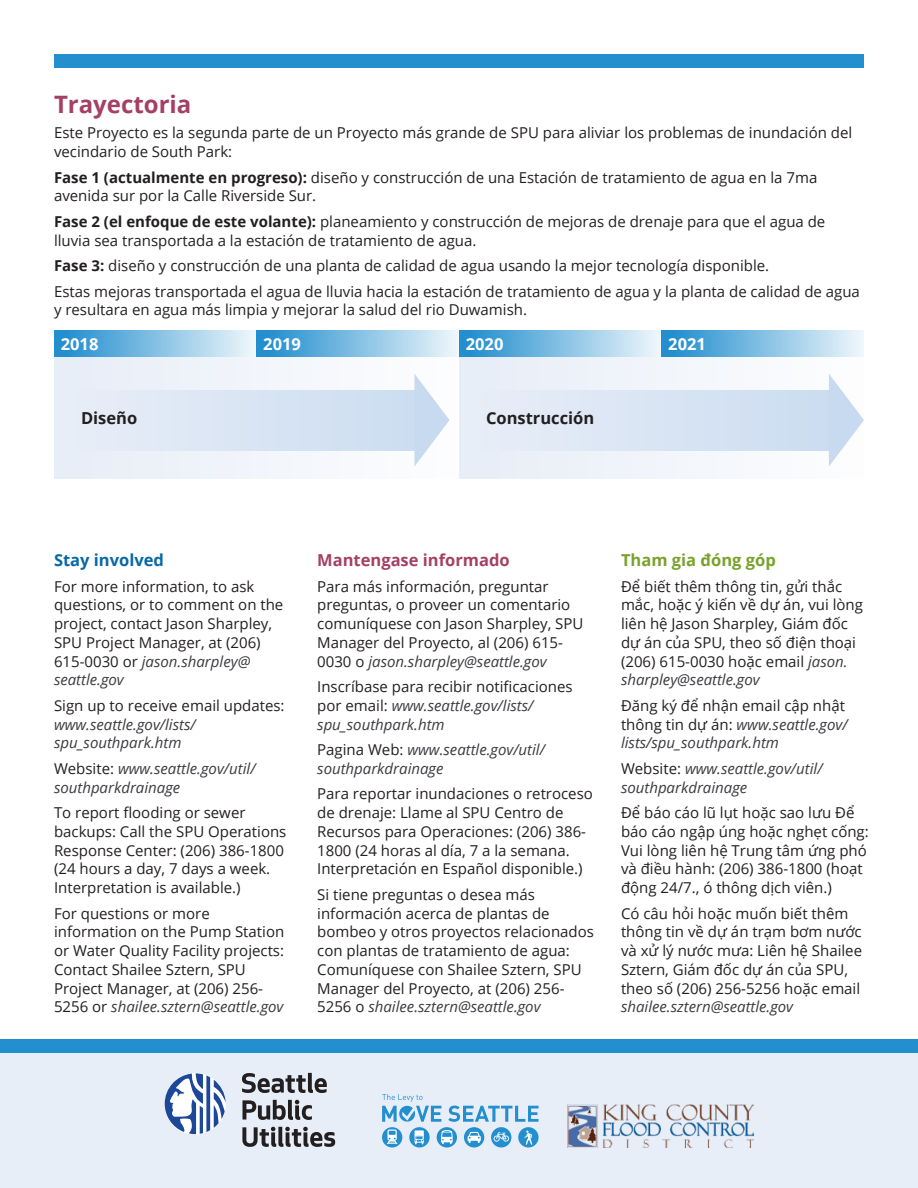
<style>
.page{position:relative;width:918px;height:1188px;background:#fff}
.page>*{position:absolute;margin:0;border:0;box-sizing:border-box;transform-origin:0 0}
.head{font:700 24px "Open Sans";color:#a44064}
.subhead{font:700 16.5px "Open Sans";color:#a44064}
.subhead-2{font:700 16.5px "Open Sans";color:#231f20}
.subhead-3{font:700 16.5px "Open Sans";color:#fff}
.subhead-4{font:700 16.5px "Open Sans";color:#78a22d}
.subhead-5{font:700 16.5px "Open Sans";color:#0669a5}
.copy{font:15px/18.8px "Open Sans";color:#231f20}
.copy-2{font:italic 15px/18.8px "Open Sans";color:#3b3c41}
.s1{font-weight:700}
.s2{font-style:italic;color:#3b3c41}
.s3{font-style:normal;color:#231f20}
</style>
<div class="page">
<div style="left:0;top:1040px;width:918px;height:148px;background:#e8eef8"></div>
<svg style="left:242px;top:1073px;width:93px;height:74px"></svg>
<svg style="left:165px;top:1073px;width:61px;height:61px"></svg>
<img style="left:568px;top:1105px;width:186px;height:42px">
<svg style="left:448px;top:1106px;width:91px;height:16px"></svg>
<svg style="left:382px;top:1127px;width:20px;height:21px"></svg>
<svg style="left:409px;top:1127px;width:21px;height:21px"></svg>
<div style="left:437px;top:1127px;width:20px;height:21px;background:#238fcf;border-radius:50%"></div>
<svg style="left:464px;top:1127px;width:20px;height:21px"></svg>
<div style="left:491px;top:1127px;width:20px;height:21px;background:#238fcf;border-radius:50%"></div>
<div style="left:518px;top:1127px;width:21px;height:21px;background:#238fcf;border-radius:50%"></div>
<svg style="left:387px;top:1130px;width:11px;height:14px"></svg>
<svg style="left:441px;top:1130px;width:12px;height:14px"></svg>
<svg style="left:468px;top:1132px;width:13px;height:11px"></svg>
<svg style="left:494px;top:1132px;width:15px;height:10px"></svg>
<svg style="left:524px;top:1131px;width:8px;height:14px"></svg>
<svg style="left:415px;top:1130px;width:9px;height:14px"></svg>
<svg style="left:382px;top:1094px;width:59px;height:28px"></svg>
<div style="left:0;top:1040px;width:918px;height:13px;background:#238fcf"></div>
<svg style="left:54px;top:357px;width:360px;height:122px"></svg>
<svg style="left:459px;top:357px;width:370px;height:122px"></svg>
<div style="left:54px;top:330px;width:202px;height:27px;background:linear-gradient(to right,#1889cc,#eff7fb)"></div>
<div style="left:459px;top:330px;width:203px;height:27px;background:linear-gradient(to right,#1889cc,#f1f8fc)"></div>
<div style="left:256px;top:330px;width:203px;height:27px;background:linear-gradient(to right,#1889cc,#f1f7fb)"></div>
<div style="left:662px;top:330px;width:202px;height:27px;background:linear-gradient(to right,#198acc,#f0f7fb)"></div>
<svg style="left:414px;top:374px;width:36px;height:93px"></svg>
<svg style="left:829px;top:374px;width:35px;height:92px"></svg>
<div style="left:54px;top:54px;width:810px;height:14px;background:#238fcf"></div>
<p class="head" style="left:54px;top:87px;width:139px">Trayectoria</p>
<p class="copy" style="left:54px;top:123px;width:800px">Este Proyecto es la segunda parte de un Proyecto más grande de SPU para aliviar los problemas de inundación del vecindario de South Park:</p>
<p class="copy" style="left:54px;top:167px;width:765px"><span class="s1">Fase 1 (actualmente en progreso):</span> diseño y construcción de una Estación de tratamiento de agua en la 7ma avenida sur por la Calle Riverside Sur.</p>
<p class="copy" style="left:54px;top:212px;width:773px"><span class="s1">Fase 2 (el enfoque de este volante):</span> planeamiento y construcción de mejoras de drenaje para que el agua de lluvia sea transportada a la estación de tratamiento de agua.</p>
<p class="copy" style="left:54px;top:256px;width:717px"><span class="s1">Fase 3:</span> diseño y construcción de una planta de calidad de agua usando la mejor tecnología disponible.</p>
<p class="copy" style="left:54px;top:281px;width:807px">Estas mejoras transportada el agua de lluvia hacia la estación de tratamiento de agua y la planta de calidad de agua y resultara en agua más limpia y mejorar la salud del rio Duwamish.</p>
<p class="subhead-3" style="left:61px;top:332px;width:39px">2018</p>
<p class="subhead-3" style="left:263px;top:332px;width:39px">2019</p>
<p class="subhead-3" style="left:466px;top:332px;width:39px">2020</p>
<p class="subhead-3" style="left:668px;top:332px;width:39px">2021</p>
<p class="subhead-2" style="left:81px;top:407px;width:58px">Diseño</p>
<p class="subhead-2" style="left:486px;top:407px;width:110px">Construcción</p>
<p class="subhead-5" style="left:54px;top:548px;width:111px">Stay involved</p>
<p class="copy" style="left:54px;top:576px;width:231px">For more information, to ask questions, or to comment on the project, contact Jason Sharpley,<br>SPU Project Manager, at (206)<br>615-0030 or <span class="s2">jason.sharpley@ seattle.gov</span></p>
<p class="copy-2" style="left:54px;top:696px;width:232px"><span class="s3">Sign up to receive email updates: </span>www.seattle.gov/lists/ spu_southpark.htm</p>
<p class="copy-2" style="left:54px;top:759px;width:203px"><span class="s3">Website:</span> www.seattle.gov/util/ southparkdrainage</p>
<p class="copy" style="left:54px;top:803px;width:234px">To report flooding or sewer backups: Call the SPU Operations<br>Response Center: (206) 386-1800 (24 hours a day, 7 days a week.<br>Interpretation is available.)</p>
<p class="copy" style="left:54px;top:903px;width:232px">For questions or more information on the Pump Station or Water Quality Facility projects:<br>Contact Shailee Sztern, SPU<br>Project Manager, at (206) 256-<br>5256 or <span class="s2">shailee.sztern@seattle.gov</span></p>
<p class="subhead" style="left:317px;top:548px;width:194px">Mantengase informado</p>
<p class="copy" style="left:317px;top:576px;width:268px">Para más información, preguntar preguntas, o proveer un comentario comuníquese con Jason Sharpley, SPU Manager del Proyecto, al (206) 615- 0030 o <span class="s2">jason.sharpley@seattle.gov</span></p>
<p class="copy" style="left:317px;top:677px;width:257px">Inscríbase para recibir notificaciones por email: <span class="s2">www.seattle.gov/lists/ spu_southpark.htm</span></p>
<p class="copy-2" style="left:317px;top:740px;width:229px"><span class="s3">Pagina Web:</span> www.seattle.gov/util/ southparkdrainage</p>
<p class="copy" style="left:317px;top:784px;width:277px">Para reportar inundaciones o retroceso de drenaje: Llame al SPU Centro de Recursos para Operaciones: (206) 386- 1800 (24 horas al día, 7 a la semana.<br>Interpretación en Español disponible.)</p>
<p class="copy" style="left:317px;top:885px;width:278px">Si tiene preguntas o desea más información acerca de plantas de bombeo y otros proyectos relacionados con plantas de tratamiento de agua:<br>Comuníquese con Shailee Sztern, SPU Manager del Proyecto, at (206) 256- 5256 o <span class="s2">shailee.sztern@seattle.gov</span></p>
<p class="subhead-4" style="left:621px;top:548px;width:156px">Tham gia đóng góp</p>
<p class="copy" style="left:621px;top:576px;width:244px">Để biết thêm thông tin, gửi thắc mắc, hoặc ý kiến về dự án, vui lòng liên hệ Jason Sharpley, Giám đốc dự án của SPU, theo số điện thoại (206) 615-0030 hoặc email <span class="s2">jason. sharpley@seattle.gov</span></p>
<p class="copy-2" style="left:621px;top:696px;width:228px"><span class="s3">Đăng ký để nhận email cập nhật thông tin dự án:</span> www.seattle.gov/ lists/spu_southpark.htm</p>
<p class="copy-2" style="left:621px;top:759px;width:203px"><span class="s3">Website:</span> www.seattle.gov/util/ southparkdrainage</p>
<p class="copy" style="left:621px;top:803px;width:249px">Để báo cáo lũ lụt hoặc sao lưu Để báo cáo ngập úng hoặc nghẹt cống:<br>Vui lòng liên hệ Trung tâm ứng phó và điều hành: (206) 386-1800 (hoạt động 24/7., ó thông dịch viên.)</p>
<p class="copy" style="left:621px;top:903px;width:243px">Có câu hỏi hoặc muốn biết thêm thông tin về dự án trạm bơm nước và xử lý nước mưa: Liên hệ Shailee<br>Sztern, Giám đốc dự án của SPU, theo số (206) 256-5256 hoặc email <span class="s2">shailee.sztern@seattle.gov</span></p>
</div>
